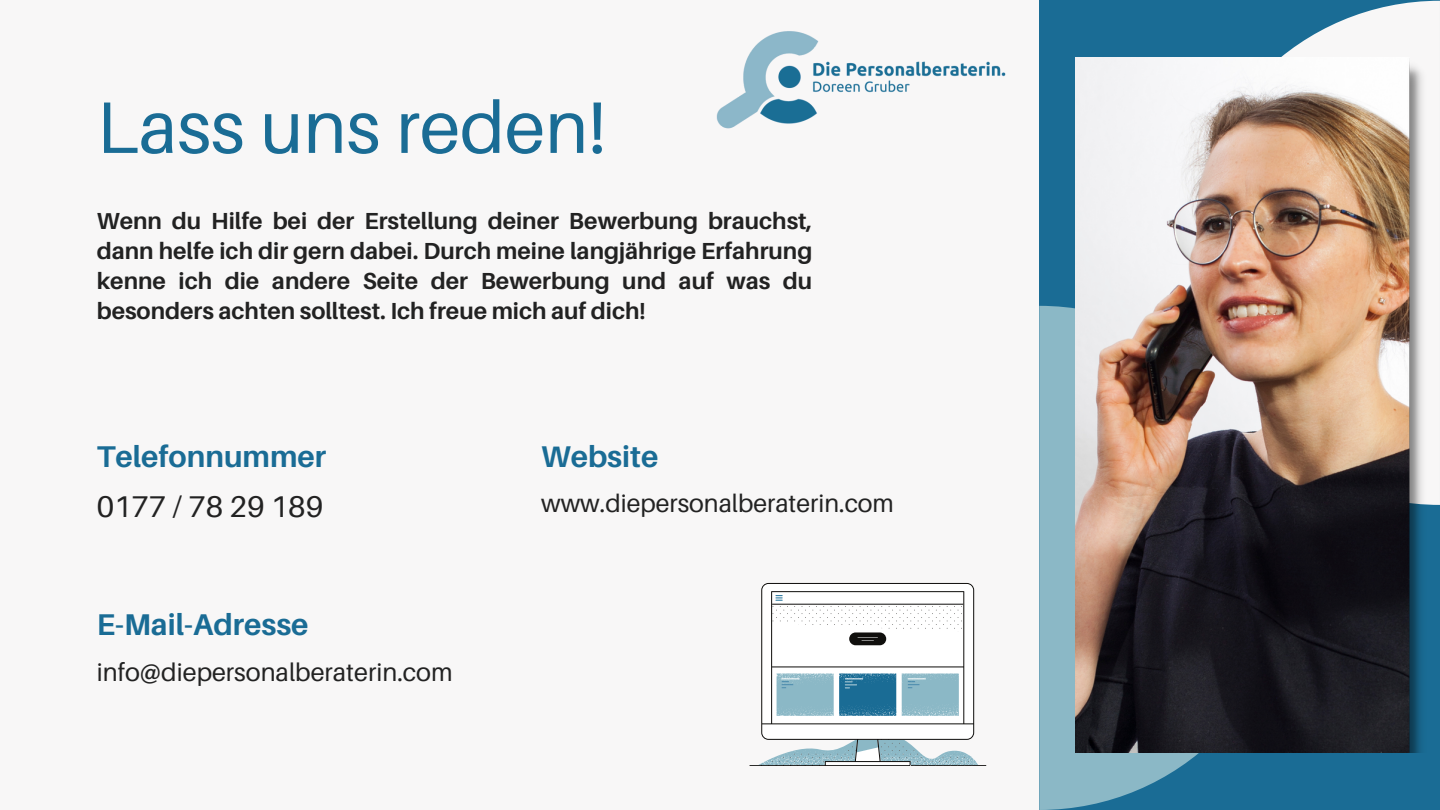
<style>
.page{position:relative;width:1440px;height:810px;background:#f8f7f7}
.page>*{position:absolute;margin:0;border:0;box-sizing:border-box;transform-origin:0 0}
.t1{font:73px "Aileron";color:#1a6c95}
.t2{font:700 30px "Aileron";color:#1a6c95}
.t3{font:30px "Aileron";color:#222}
.t4{font:25.2px "Aileron";color:#222}
.t5{font:25px "Aileron";color:#222}
.t6{font:700 23.2px/30px "Aileron";color:#222;text-align:justify}
</style>
<div class="page">
<div style="left:1039px;top:0;width:401px;height:810px;background:#1a6c95"></div>
<svg style="left:1039px;top:306px;width:252px;height:504px;fill:#8bb8c6"></svg>
<svg style="left:1188px;top:1px;width:252px;height:504px;fill:#f8f7f7"></svg>
<img style="left:1076px;top:58px;width:351px;height:694px">
<svg style="left:749px;top:583px;width:237px;height:183px"></svg>
<img style="left:716px;top:31px;width:290px;height:98px">
<h1 class="t1" style="left:97px;top:82px;width:511px">Lass uns reden!</h1>
<p class="t6" style="left:97px;top:205px;width:717px">Wenn du Hilfe bei der Erstellung deiner Bewerbung brauchst, dann helfe ich dir gern dabei. Durch meine langjährige Erfahrung kenne ich die andere Seite der Bewerbung und auf was du besonders achten solltest. Ich freue mich auf dich!</p>
<p class="t2" style="left:97px;top:438px;width:231px">Telefonnummer</p>
<p class="t3" style="left:97px;top:488px;width:228px">0177 / 78 29 189</p>
<p class="t2" style="left:97px;top:606px;width:213px">E-Mail-Adresse</p>
<p class="t4" style="left:97px;top:657px;width:357px">info@diepersonalberaterin.com</p>
<p class="t2" style="left:541px;top:438px;width:119px">Website</p>
<p class="t5" style="left:541px;top:488px;width:354px">www.diepersonalberaterin.com</p>
</div>
